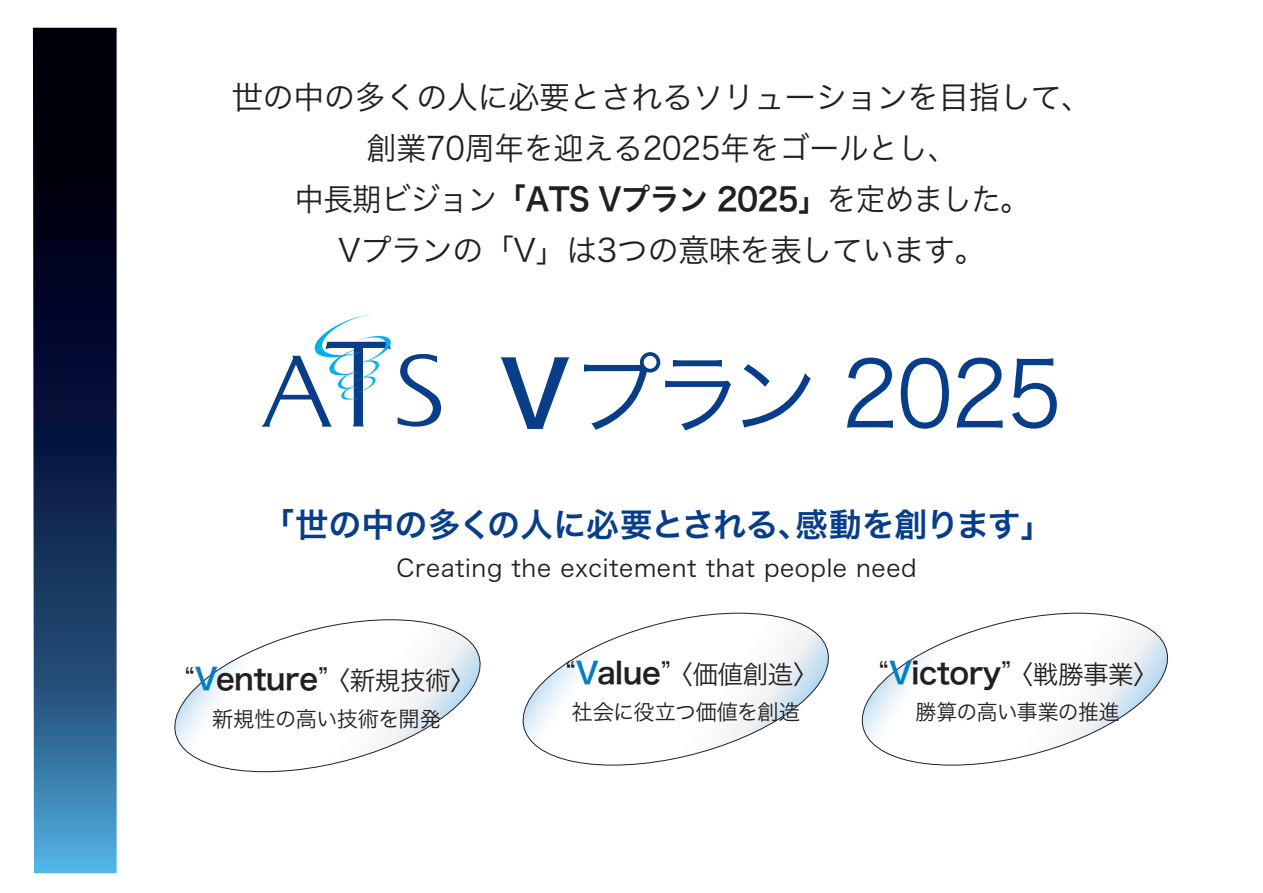
<style>
.page{position:relative;width:1263px;height:893px;background:#fff}
.page>*{position:absolute;margin:0;border:0;box-sizing:border-box;transform-origin:0 0}
.t1{font:90px "Hira Kaku Pro W3";letter-spacing:-.015em;color:#083e89}
.t2{font:33px "Hira Kaku Pro W6";letter-spacing:-.01em;color:#083e89}
.t3{font:31.5px/51px "Hira Kaku Pro W3";letter-spacing:-.025em;color:#231f20;text-align:center}
.t4{font:29.7px "Hira Kaku Std W6";letter-spacing:-.015em;color:#231f20}
.t5{font:25.8px "Hira Kaku Pro W3";color:#231f20}
.t6{font:24px "Hira Kaku Pro W3";letter-spacing:.025em;color:#231f20}
.t7{font:21.45px "Hira Kaku Pro W3";letter-spacing:-.03em;color:#231f20}
.s1{font-family:"Hira Kaku Pro W6"}
.s2{font-family:"Hira Kaku Pro W3"}
.s3{color:#007fc6}
.s4{font-family:"Hira Kaku Pro W3";font-size:25.8px}
.s5{font-size:29.7px}
.s6{font-family:"Hira Kaku Std W6";font-size:29.7px;color:#007fc6}
.s7{font-family:"Hira Kaku Std W6";font-size:29.7px}
</style>
<div class="page">
<svg style="left:33px;top:28px;width:84px;height:845px;background:#152f50"></svg>
<svg style="left:522px;top:613px;width:307px;height:152px"></svg>
<svg style="left:174px;top:619px;width:307px;height:153px"></svg>
<svg style="left:861px;top:613px;width:308px;height:152px"></svg>
<svg style="left:261px;top:314px;width:180px;height:113px"></svg>
<p class="t3" style="left:232px;top:69px;width:862px">世の中の多くの人に必要とされるソリューションを目指して、創業70周年を迎える2025年をゴールとし、<br>中長期ビジョン<span class="s1">「ATS Vプラン 2025」</span>を定めました。<br>Vプランの「V」は3つの意味を表しています。</p>
<h1 class="t1" style="left:500px;top:314px;width:564px"><span class="s1">V</span>プラン 2025</h1>
<p class="t2" style="left:262px;top:495px;width:793px">「世の中の多くの人に必要とされる、感動を創ります」</p>
<p class="t6" style="left:396px;top:547px;width:522px">Creating the excitement that people need</p>
<p class="t4" style="left:184px;top:656px;width:293px"><span class="s2">“</span><span class="s3">V</span>enture<span class="s2">”</span><span class="s4">〈新規技術〉</span></p>
<p class="t5" style="left:565px;top:651px;width:255px"><span class="s5">“</span><span class="s6">V</span><span class="s7">alue</span><span class="s5">”</span>〈価値創造〉</p>
<p class="t4" style="left:878px;top:650px;width:282px"><span class="s2">“</span><span class="s3">V</span>ictory<span class="s2">”</span><span class="s4">〈戦勝事業〉</span></p>
<p class="t7" style="left:212px;top:699px;width:230px">新規性の高い技術を開発</p>
<p class="t7" style="left:571px;top:693px;width:230px">社会に役立つ価値を創造</p>
<p class="t7" style="left:915px;top:693px;width:206px">勝算の高い事業の推進</p>
</div>
